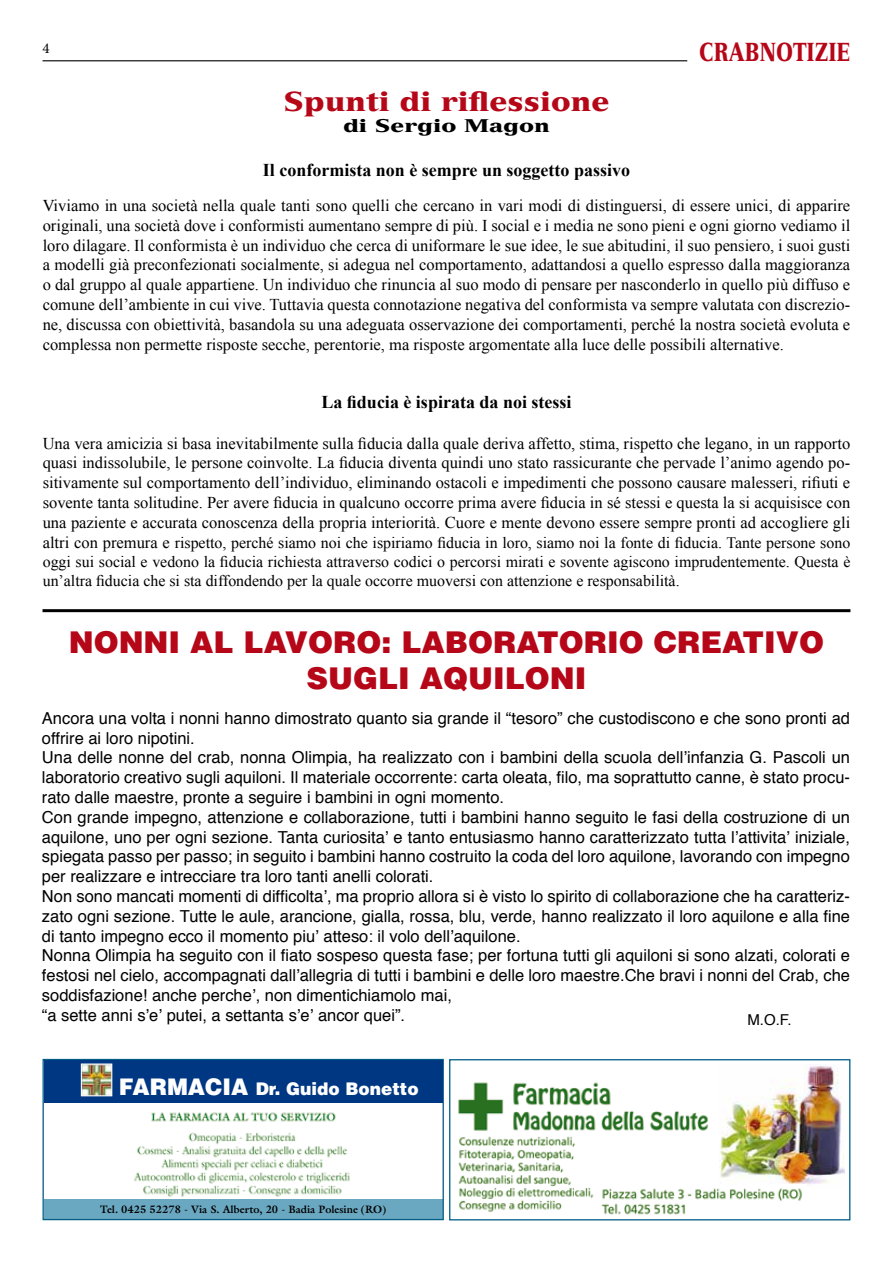
<style>
.page{position:relative;width:893px;height:1263px;background:#fff}
.page>*{position:absolute;margin:0;border:0;box-sizing:border-box;transform-origin:0 0}
.t1{font:900 30px/36px "Helvetica";color:#b60718;text-align:center}
.t2{font:900 27px "Versailles";color:#b60718;scale:1.09 1}
.t3{font:900 25.5px "Versailles";color:#b60718;scale:.72 1}
.t4{font:900 22.95px "Helvetica";color:#fff}
.t5{font:700 18px "Times New Roman";color:#000}
.t6{font:900 18px "Versailles";color:#000;scale:1.25 1}
.t7{font:900 17.4px "Helvetica";color:#fff}
.t8{font:16.5px/19.8px "Times New Roman";color:#000;text-align:justify}
.t9{font:16.5px/19.8px "Helvetica";color:#000}
.t10{font:15.9px/19px "Times New Roman";color:#000;text-align:justify}
.t11{font:15px "Helvetica";color:#000}
.t12{font:15px "Minion Pro";color:#000}
.t13{font:700 10.8px "Galliard";color:#000}
.s1{font-size:16.5px}
</style>
<div class="page">
<hr style="left:43px;top:60px;width:644px;height:1px;background:#000">
<hr style="left:43px;top:609px;width:807px;height:3px;background:#000">
<div style="left:44px;top:1199px;width:398px;height:21px;background:#6aa8c2"></div>
<div style="left:43px;top:1059px;width:401px;height:161px;border:1px solid #005e87"></div>
<img style="left:134px;top:1112px;width:216px;height:85px">
<div style="left:44px;top:1060px;width:398px;height:43px;background:#003782"></div>
<img style="left:83px;top:1065px;width:27px;height:29px">
<div style="left:81px;top:1063px;width:31px;height:33px;border:1px solid #fff"></div>
<div style="left:449px;top:1059px;width:401px;height:161px;border:1px solid #005e87"></div>
<img style="left:458px;top:1082px;width:251px;height:49px">
<img style="left:458px;top:1136px;width:136px;height:76px">
<img style="left:720px;top:1064px;width:125px;height:120px">
<img style="left:601px;top:1188px;width:202px;height:27px">
<p class="t12" style="left:43px;top:39px;width:9px">4</p>
<h3 class="t3" style="left:699px;top:36px;width:212px">CRABNOTIZIE</h3>
<h2 class="t2" style="left:283px;top:84px;width:301px">Spunti di riflessione</h2>
<p class="t6" style="left:343px;top:115px;width:167px">di Sergio Magon</p>
<p class="t5" style="left:263px;top:158px;width:369px">Il conformista non è sempre un soggetto passivo</p>
<p class="t8" style="left:43px;top:195px;width:809px">Viviamo in una società nella quale tanti sono quelli che cercano in vari modi di distinguersi, di essere unici, di apparire originali, una società dove i conformisti aumentano sempre di più. I social e i media ne sono pieni e ogni giorno vediamo il loro dilagare. Il conformista è un individuo che cerca di uniformare le sue idee, le sue abitudini, il suo pensiero, i suoi gusti a modelli già preconfezionati socialmente, si adegua nel comportamento, adattandosi a quello espresso dalla maggioranza o dal gruppo al quale appartiene. Un individuo che rinuncia al suo modo di pensare per nasconderlo in quello più diffuso e comune dell’ambiente in cui vive. Tuttavia questa connotazione negativa del conformista va sempre valutata con discrezio&shy;ne, discussa con obiettività, basandola su una adeguata osservazione dei comportamenti, perché la nostra società evoluta e complessa non permette risposte secche, perentorie, ma risposte argomentate alla luce delle possibili alternative.</p>
<p class="t5" style="left:321px;top:390px;width:252px">La fiducia è ispirata da noi stessi</p>
<p class="t8" style="left:43px;top:433px;width:809px">Una vera amicizia si basa inevitabilmente sulla fiducia dalla quale deriva affetto, stima, rispetto che legano, in un rapporto quasi indissolubile, le persone coinvolte. La fiducia diventa quindi uno stato rassicurante che pervade l’animo agendo po&shy;sitivamente sul comportamento dell’individuo, eliminando ostacoli e impedimenti che possono causare malesseri, rifiuti e sovente tanta solitudine. Per avere fiducia in qualcuno occorre prima avere fiducia in sé stessi e questa la si acquisisce con una paziente e accurata conoscenza della propria interiorità. Cuore e mente devono essere sempre pronti ad accogliere gli</p>
<p class="t10" style="left:43px;top:532px;width:809px"><span class="s1">altri con premura e</span> rispetto, perché siamo noi che ispiriamo fiducia in loro, siamo noi la fonte di fiducia. Tante persone sono oggi sui social e vedono la fiducia richiesta attraverso codici o percorsi mirati e sovente agiscono imprudentemente. Questa è un’altra fiducia che si sta diffondendo per la quale occorre muoversi con attenzione e responsabilità.</p>
<h1 class="t1" style="left:69px;top:623px;width:757px">NONNI AL LAVORO: LABORATORIO CREATIVO<br>SUGLI AQUILONI</h1>
<p class="t9" style="left:42px;top:709px;width:810px">Ancora una volta i nonni hanno dimostrato quanto sia grande il “tesoro” che custodiscono e che sono pronti ad offrire ai loro nipotini.<br>Una delle nonne del crab, nonna Olimpia, ha realizzato con i bambini della scuola dell’infanzia G. Pascoli un laboratorio creativo sugli aquiloni. Il materiale occorrente: carta oleata, filo, ma soprattutto canne, è stato procu&shy;rato dalle maestre, pronte a seguire i bambini in ogni momento.<br>Con grande impegno, attenzione e collaborazione, tutti i bambini hanno seguito le fasi della costruzione di un aquilone, uno per ogni sezione. Tanta curiosita’ e tanto entusiasmo hanno caratterizzato tutta l’attivita’ iniziale, spiegata passo per passo; in seguito i bambini hanno costruito la coda del loro aquilone, lavorando con impegno per realizzare e intrecciare tra loro tanti anelli colorati.<br>Non sono mancati momenti di difficolta’, ma proprio allora si è visto lo spirito di collaborazione che ha caratteriz&shy;zato ogni sezione. Tutte le aule, arancione, gialla, rossa, blu, verde, hanno realizzato il loro aquilone e alla fine di tanto impegno ecco il momento piu’ atteso: il volo dell’aquilone.<br>Nonna Olimpia ha seguito con il fiato sospeso questa fase; per fortuna tutti gli aquiloni si sono alzati, colorati e festosi nel cielo, accompagnati dall’allegria di tutti i bambini e delle loro maestre.Che bravi i nonni del Crab, che soddisfazione! anche perche’, non dimentichiamolo mai,<br>“a sette anni s’e’ putei, a settanta s’e’ ancor quei”.</p>
<p class="t11" style="left:747px;top:1008px;width:46px">M.O.F.</p>
<h3 class="t4" style="left:119px;top:1071px;width:86px">farmacia</h3>
<p class="t7" style="left:256px;top:1077px;width:164px">Dr. Guido Bonetto</p>
<p class="t13" style="left:100px;top:1202px;width:288px">Tel. 0425 52278 - Via S. Alberto, 20 - Badia Polesine (RO)</p>
</div>
